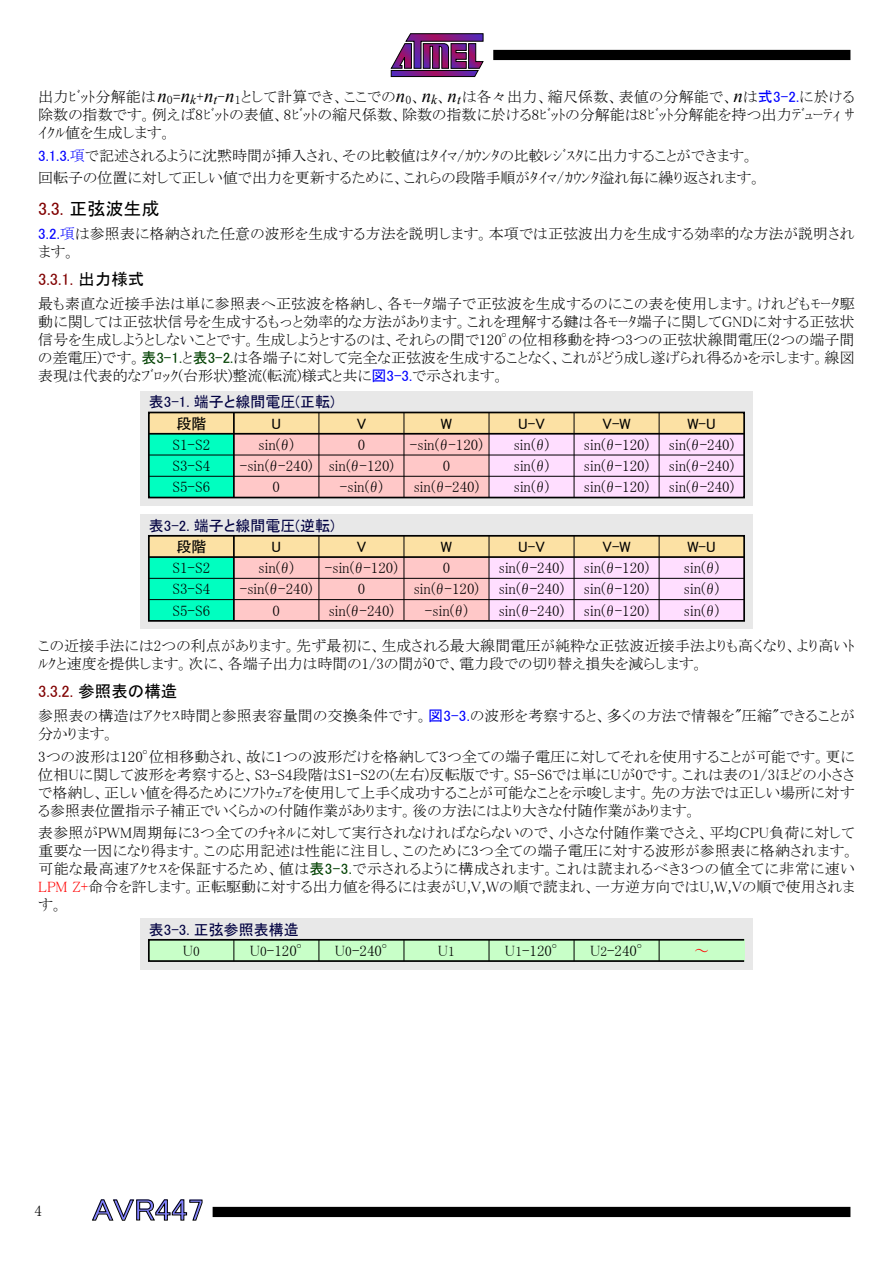
<style>
.page{position:relative;width:893px;height:1263px;background:#fff}
.page>*{position:absolute;margin:0;border:0;box-sizing:border-box;transform-origin:0 0}
.t1{font:30px "MS P Gothic";color:#8080ff;scale:1.1 1}
.t2{font:18px "MS P Gothic";color:#000}
.t3{font:16.5px "MS P Gothic";color:#800000}
.t4{font:15px/18px "MS P Mincho";color:#000;text-align:justify}
.t5{font:15px "MS P Gothic";color:#000040}
.t6{font:15px "MS P Gothic";color:#000}
.t7{font:15px "MS P Mincho";color:#f00}
.s1{font-family:"Times New Roman";font-style:italic;font-size:18.75px}
.s2{font-family:"MS P Gothic";color:#00f}
.s3{color:#00f}
.s4{color:#800000}
.s5{color:#000}
.s6{font-family:"MS P Gothic";color:#004000}
.s7{color:#f00}
.s8{font-size:13.5px}
</style>
<div class="page">
<svg style="left:390px;top:33px;width:94px;height:44px"></svg>
<div style="left:493px;top:50px;width:357px;height:10px;background:#000"></div>
<div style="left:213px;top:1207px;width:637px;height:10px;background:#000"></div>
<svg style="left:92px;top:1199px;width:110px;height:22px"></svg>
<div style="left:140px;top:391px;width:613px;height:115px;background:#e8e8e8"></div>
<div style="left:234px;top:434px;width:255px;height:63px;background:#ffc8c8"></div>
<div style="left:149px;top:434px;width:85px;height:63px;background:#00ffc0"></div>
<div style="left:489px;top:434px;width:255px;height:63px;background:#ffdeff"></div>
<div style="left:149px;top:412px;width:595px;height:22px;background:#fce1a4"></div>
<div style="left:148px;top:412px;width:597px;height:86px;border:2px solid #000"></div>
<hr style="left:233px;top:412px;width:2px;height:85px;background:#000">
<hr style="left:318px;top:412px;width:1px;height:85px;background:#000">
<hr style="left:404px;top:412px;width:1px;height:85px;background:#000">
<hr style="left:489px;top:412px;width:1px;height:85px;background:#000">
<hr style="left:574px;top:412px;width:1px;height:85px;background:#000">
<hr style="left:659px;top:412px;width:1px;height:85px;background:#000">
<hr style="left:149px;top:433px;width:595px;height:2px;background:#000">
<hr style="left:149px;top:455px;width:595px;height:1px;background:#000">
<hr style="left:149px;top:476px;width:595px;height:1px;background:#000">
<div style="left:140px;top:514px;width:613px;height:115px;background:#e8e8e8"></div>
<div style="left:234px;top:557px;width:255px;height:64px;background:#ffc8c8"></div>
<div style="left:149px;top:557px;width:85px;height:64px;background:#00ffc0"></div>
<div style="left:489px;top:557px;width:255px;height:64px;background:#ffdeff"></div>
<div style="left:149px;top:536px;width:595px;height:21px;background:#fce1a4"></div>
<div style="left:148px;top:535px;width:597px;height:87px;border:2px solid #000"></div>
<hr style="left:233px;top:536px;width:2px;height:85px;background:#000">
<hr style="left:318px;top:536px;width:1px;height:85px;background:#000">
<hr style="left:404px;top:536px;width:1px;height:85px;background:#000">
<hr style="left:489px;top:536px;width:1px;height:85px;background:#000">
<hr style="left:574px;top:536px;width:1px;height:85px;background:#000">
<hr style="left:659px;top:536px;width:1px;height:85px;background:#000">
<hr style="left:149px;top:556px;width:595px;height:2px;background:#000">
<hr style="left:149px;top:578px;width:595px;height:1px;background:#000">
<hr style="left:149px;top:599px;width:595px;height:1px;background:#000">
<div style="left:140px;top:918px;width:613px;height:51px;background:#e8e8e8"></div>
<div style="left:149px;top:940px;width:595px;height:21px;background:#c8ffc8"></div>
<div style="left:148px;top:939px;width:597px;height:23px;border:2px solid #000"></div>
<svg style="left:233px;top:940px;width:1px;height:21px"></svg>
<svg style="left:318px;top:940px;width:1px;height:21px"></svg>
<svg style="left:404px;top:940px;width:1px;height:21px"></svg>
<svg style="left:489px;top:940px;width:1px;height:21px"></svg>
<svg style="left:574px;top:940px;width:1px;height:21px"></svg>
<svg style="left:659px;top:940px;width:1px;height:21px"></svg>
<p class="t4" style="left:38px;top:88px;width:818px">出力ﾋﾞｯﾄ分解能は<span class="s1">n</span><sub>0</sub>=<span class="s1">n</span><sub>k</sub>+<span class="s1">n</span><sub>t</sub>-<span class="s1">n</span><sub>1</sub>として計算でき、ここでの<span class="s1">n</span><sub>0</sub>、<span class="s1">n</span><sub>k</sub>、<span class="s1">n</span><sub>t</sub>は各々出力、縮尺係数、表値の分解能で、<span class="s1">n</span>は<span class="s2">式3-2.</span>に於ける除数の指数です。例えば8ﾋﾞｯﾄの表値、8ﾋﾞｯﾄの縮尺係数、除数の指数に於ける8ﾋﾞｯﾄの分解能は8ﾋﾞｯﾄ分解能を持つ出力ﾃﾞｭｰﾃｨ ｻｲｸﾙ値を生成します。</p>
<p class="t4" style="left:38px;top:144px;width:725px;line-height:22.5px"><span class="s2">3.1.3.</span><span class="s3">項</span>で記述されるように沈黙時間が挿入され、その比較値はﾀｲﾏ/ｶｳﾝﾀの比較ﾚｼﾞｽﾀに出力することができます。回転子の位置に対して正しい値で出力を更新するために、これらの段階手順がﾀｲﾏ/ｶｳﾝﾀ溢れ毎に繰り返されます。</p>
<p class="t2" style="left:38px;top:199px;width:123px"><span class="s4">3.3.</span> 正弦波生成</p>
<p class="t4" style="left:38px;top:224px;width:818px"><span class="s2">3.2.</span><span class="s3">項</span>は参照表に格納された任意の波形を生成する方法を説明します。本項では正弦波出力を生成する効率的な方法が説明されます。</p>
<p class="t3" style="left:38px;top:271px;width:108px">3.3.1. <span class="s5">出力様式</span></p>
<p class="t4" style="left:38px;top:295px;width:818px">最も素直な近接手法は単に参照表へ正弦波を格納し、各ﾓｰﾀ端子で正弦波を生成するのにこの表を使用します。けれどもﾓｰﾀ駆動に関しては正弦状信号を生成するもっと効率的な方法があります。これを理解する鍵は各ﾓｰﾀ端子に関してGNDに対する正弦状信号を生成しようとしないことです。生成しようとするのは、それらの間で120°の位相移動を持つ3つの正弦状線間電圧(2つの端子間の差電圧)です。<span class="s6">表3-1.</span>と<span class="s6">表3-2.</span>は各端子に対して完全な正弦波を生成することなく、これがどう成し遂げられ得るかを示します。線図表現は代表的なﾌﾞﾛｯｸ(台形状)整流(転流)様式と共に<span class="s2">図3-3.</span>で示されます。</p>
<p class="t5" style="left:149px;top:394px;width:187px">表3-1. 端子と線間電圧(正転)</p>
<p class="t6" style="left:176px;top:416px;width:31px">段階</p>
<p class="t6" style="left:272px;top:416px;width:11px">U</p>
<p class="t6" style="left:357px;top:416px;width:11px">V</p>
<p class="t6" style="left:441px;top:416px;width:13px">W</p>
<p class="t6" style="left:518px;top:416px;width:28px">U-V</p>
<p class="t6" style="left:602px;top:416px;width:30px">V-W</p>
<p class="t6" style="left:687px;top:416px;width:30px">W-U</p>
<p class="t4" style="left:173px;top:435px;width:39px">S1-S2</p>
<p class="t4" style="left:259px;top:435px;width:37px">sin(θ)</p>
<p class="t4" style="left:358px;top:435px;width:9px">0</p>
<p class="t4" style="left:410px;top:435px;width:74px">-sin(θ-120)</p>
<p class="t4" style="left:514px;top:435px;width:37px">sin(θ)</p>
<p class="t4" style="left:584px;top:435px;width:67px">sin(θ-120)</p>
<p class="t4" style="left:669px;top:435px;width:67px">sin(θ-240)</p>
<p class="t4" style="left:173px;top:457px;width:39px">S3-S4</p>
<p class="t4" style="left:240px;top:457px;width:156px">-sin(θ-240) sin(θ-120)</p>
<p class="t4" style="left:443px;top:457px;width:9px">0</p>
<p class="t4" style="left:514px;top:457px;width:37px">sin(θ)</p>
<p class="t4" style="left:584px;top:457px;width:67px">sin(θ-120)</p>
<p class="t4" style="left:669px;top:457px;width:67px">sin(θ-240)</p>
<p class="t4" style="left:173px;top:478px;width:39px">S5-S6</p>
<p class="t4" style="left:273px;top:478px;width:9px">0</p>
<p class="t4" style="left:340px;top:478px;width:44px">-sin(θ)</p>
<p class="t4" style="left:414px;top:478px;width:67px">sin(θ-240)</p>
<p class="t4" style="left:514px;top:478px;width:37px">sin(θ)</p>
<p class="t4" style="left:584px;top:478px;width:67px">sin(θ-120)</p>
<p class="t4" style="left:669px;top:478px;width:67px">sin(θ-240)</p>
<p class="t5" style="left:149px;top:518px;width:187px">表3-2. 端子と線間電圧(逆転)</p>
<p class="t6" style="left:176px;top:539px;width:31px">段階</p>
<p class="t6" style="left:272px;top:539px;width:11px">U</p>
<p class="t6" style="left:357px;top:539px;width:11px">V</p>
<p class="t6" style="left:441px;top:539px;width:13px">W</p>
<p class="t6" style="left:518px;top:539px;width:28px">U-V</p>
<p class="t6" style="left:602px;top:539px;width:30px">V-W</p>
<p class="t6" style="left:687px;top:539px;width:30px">W-U</p>
<p class="t4" style="left:173px;top:559px;width:39px">S1-S2</p>
<p class="t4" style="left:259px;top:559px;width:37px">sin(θ)</p>
<p class="t4" style="left:325px;top:559px;width:74px">-sin(θ-120)</p>
<p class="t4" style="left:443px;top:559px;width:9px">0</p>
<p class="t4" style="left:499px;top:559px;width:67px">sin(θ-240)</p>
<p class="t4" style="left:584px;top:559px;width:67px">sin(θ-120)</p>
<p class="t4" style="left:684px;top:559px;width:37px">sin(θ)</p>
<p class="t4" style="left:173px;top:580px;width:39px">S3-S4</p>
<p class="t4" style="left:240px;top:580px;width:74px">-sin(θ-240)</p>
<p class="t4" style="left:358px;top:580px;width:9px">0</p>
<p class="t4" style="left:414px;top:580px;width:67px">sin(θ-120)</p>
<p class="t4" style="left:499px;top:580px;width:67px">sin(θ-240)</p>
<p class="t4" style="left:584px;top:580px;width:67px">sin(θ-120)</p>
<p class="t4" style="left:684px;top:580px;width:37px">sin(θ)</p>
<p class="t4" style="left:173px;top:601px;width:39px">S5-S6</p>
<p class="t4" style="left:273px;top:601px;width:9px">0</p>
<p class="t4" style="left:329px;top:601px;width:67px">sin(θ-240)</p>
<p class="t4" style="left:425px;top:601px;width:44px">-sin(θ)</p>
<p class="t4" style="left:499px;top:601px;width:67px">sin(θ-240)</p>
<p class="t4" style="left:584px;top:601px;width:67px">sin(θ-120)</p>
<p class="t4" style="left:684px;top:601px;width:37px">sin(θ)</p>
<p class="t4" style="left:38px;top:636px;width:818px">この近接手法には2つの利点があります。先ず最初に、生成される最大線間電圧が純粋な正弦波近接手法よりも高くなり、より高いﾄﾙｸと速度を提供します。次に、各端子出力は時間の1/3の間が0で、電力段での切り替え損失を減らします。</p>
<p class="t3" style="left:38px;top:683px;width:141px">3.3.2. <span class="s5">参照表の構造</span></p>
<p class="t4" style="left:38px;top:707px;width:818px">参照表の構造はｱｸｾｽ時間と参照表容量間の交換条件です。<span class="s2">図3-3.</span>の波形を考察すると、多くの方法で情報を"圧縮"できることが分かります。</p>
<p class="t4" style="left:38px;top:747px;width:818px">3つの波形は120°位相移動され、故に1つの波形だけを格納して3つ全ての端子電圧に対してそれを使用することが可能です。更に位相Uに関して波形を考察すると、S3-S4段階はS1-S2の(左右)反転版です。S5-S6では単にUが0です。これは表の1/3ほどの小ささで格納し、正しい値を得るためにｿﾌﾄｳｪｱを使用して上手く成功することが可能なことを示唆します。先の方法では正しい場所に対する参照表位置指示子補正でいくらかの付随作業があります。後の方法にはより大きな付随作業があります。</p>
<p class="t4" style="left:38px;top:824px;width:818px">表参照がPWM周期毎に3つ全てのﾁｬﾈﾙに対して実行されなければならないので、小さな付随作業でさえ、平均CPU負荷に対して重要な一因になり得ます。この応用記述は性能に注目し、このために3つ全ての端子電圧に対する波形が参照表に格納されます。可能な最高速ｱｸｾｽを保証するため、値は<span class="s6">表3-3.</span>で示されるように構成されます。これは読まれるべき3つの値全てに非常に速い<span class="s7">LPM Z+</span>命令を許します。正転駆動に対する出力値を得るには表がU,V,Wの順で読まれ、一方逆方向ではU,W,Vの順で使用されます。</p>
<p class="t5" style="left:149px;top:922px;width:152px">表3-3. 正弦参照表構造</p>
<p class="t4" style="left:183px;top:941px;width:19px">U<span class="s8">0</span></p>
<p class="t4" style="left:250px;top:941px;width:64px">U<span class="s8">0</span>-120°</p>
<p class="t4" style="left:335px;top:941px;width:64px">U<span class="s8">0</span>-240°</p>
<p class="t4" style="left:438px;top:941px;width:19px">U<span class="s8">1</span></p>
<p class="t4" style="left:505px;top:941px;width:64px">U<span class="s8">1</span>-120°</p>
<p class="t4" style="left:590px;top:941px;width:64px">U<span class="s8">2</span>-240°</p>
<p class="t7" style="left:694px;top:943px;width:16px">～</p>
<p class="t4" style="left:35px;top:1202px;width:9px">4</p>
<h1 class="t1" style="left:92px;top:1195px;width:103px">AVR447</h1>
</div>
